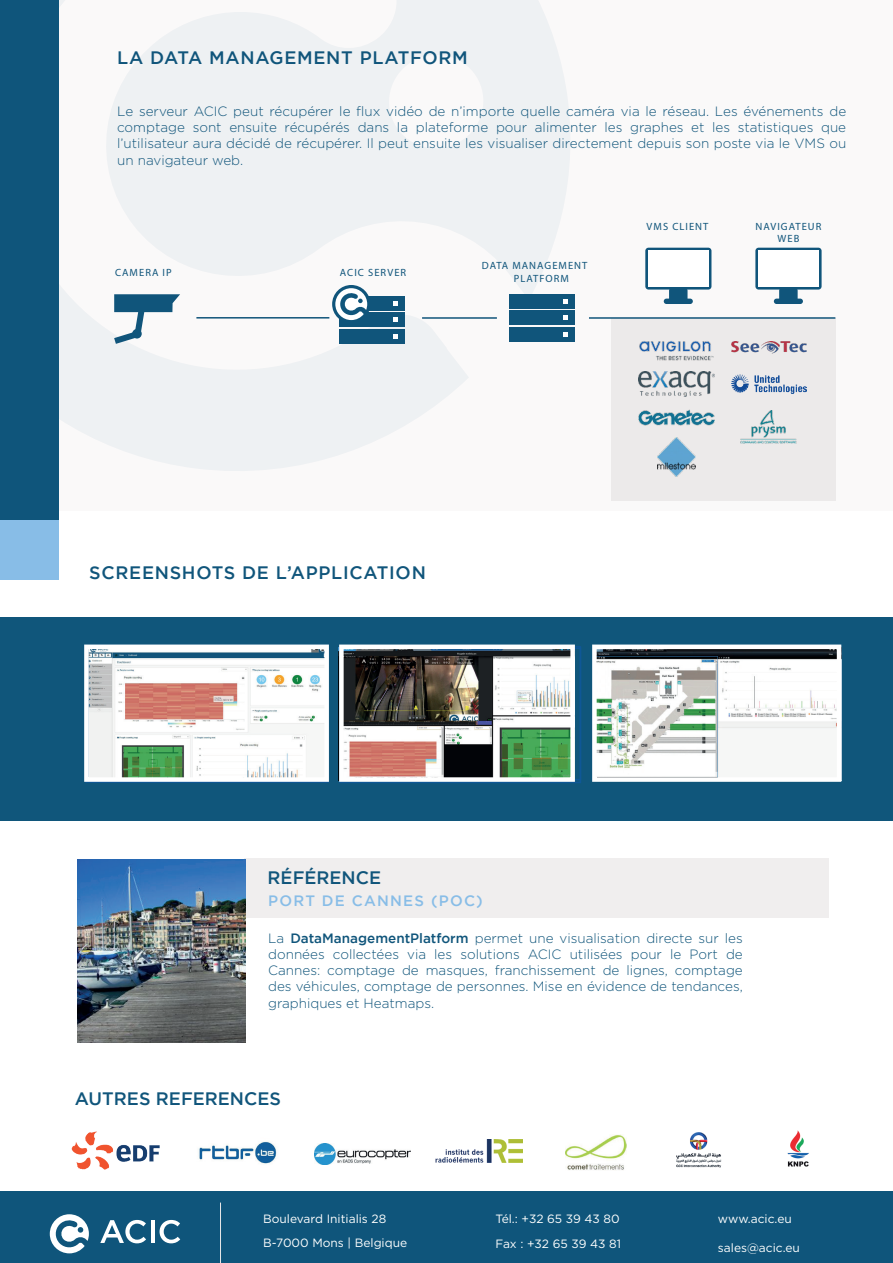
<style>
.page{position:relative;width:893px;height:1263px;background:#fff}
.page>*{position:absolute;margin:0;border:0;box-sizing:border-box;transform-origin:0 0}
.t1{font:500 18px "Gotham";letter-spacing:.04em;color:#10557b}
.t2{font:500 18px "Gotham";color:#10557b}
.t3{font:500 15px "Gotham";letter-spacing:.08em;color:#88bde7}
.t4{font:300 13.5px/16.2px "Gotham";color:#10557b;text-align:justify}
.t5{font:12px/24px "Gotham";color:#fff}
.t6{font:10.5px/12.6px "Myriad Pro";letter-spacing:.1em;color:#10557b}
.s1{font-weight:500}
</style>
<div class="page">
<div style="left:0;top:0;width:893px;height:510px;background:#faf9f9"></div>
<div style="left:0;top:1192px;width:893px;height:71px;background:#0f557b"></div>
<hr style="left:220px;top:1202px;width:1px;height:61px;background:#e9e8e8">
<svg style="left:100px;top:1220px;width:46px;height:23px"></svg>
<hr style="left:151px;top:1220px;width:3px;height:23px;background:#fff">
<svg style="left:160px;top:1220px;width:20px;height:23px"></svg>
<svg style="left:50px;top:1214px;width:39px;height:39px"></svg>
<svg style="left:59px;top:0;width:516px;height:471px;fill:#eef1f3"></svg>
<div style="left:0;top:0;width:59px;height:520px;background:#0f557b"></div>
<img style="left:676px;top:1132px;width:46px;height:36px">
<img style="left:198px;top:1141px;width:79px;height:23px">
<img style="left:71px;top:1131px;width:89px;height:38px">
<img style="left:787px;top:1130px;width:22px;height:37px">
<img style="left:315px;top:1143px;width:95px;height:21px">
<img style="left:436px;top:1139px;width:86px;height:24px">
<img style="left:566px;top:1134px;width:60px;height:36px">
<div style="left:611px;top:318px;width:224px;height:182px;background:#eceaea"></div>
<div style="left:340px;top:296px;width:65px;height:14px;background:#10557b"></div>
<div style="left:340px;top:313px;width:65px;height:14px;background:#10557b"></div>
<div style="left:340px;top:329px;width:65px;height:14px;background:#10557b"></div>
<svg style="left:393px;top:301px;width:4px;height:4px"></svg>
<svg style="left:393px;top:317px;width:4px;height:5px"></svg>
<svg style="left:393px;top:334px;width:4px;height:4px"></svg>
<div style="left:510px;top:294px;width:65px;height:14px;background:#10557b"></div>
<div style="left:510px;top:311px;width:65px;height:14px;background:#10557b"></div>
<div style="left:510px;top:327px;width:65px;height:14px;background:#10557b"></div>
<svg style="left:563px;top:299px;width:4px;height:4px"></svg>
<svg style="left:563px;top:315px;width:4px;height:5px"></svg>
<svg style="left:563px;top:332px;width:4px;height:4px"></svg>
<div style="left:332px;top:285px;width:38px;height:38px;background:#10557b;border-radius:50%"></div>
<svg style="left:108px;top:294px;width:72px;height:54px"></svg>
<div style="left:132px;top:329px;width:10px;height:9px;background:#10557b;border-radius:50%"></div>
<div style="left:645px;top:248px;width:66px;height:42px;background:#10557b;border-radius:3px"></div>
<div style="left:648px;top:250px;width:61px;height:37px;background:#fff"></div>
<div style="left:669px;top:287px;width:18px;height:15px;background:#10557b;border-radius:3px"></div>
<div style="left:664px;top:299px;width:29px;height:5px;background:#10557b;border-radius:3px"></div>
<hr style="left:196px;top:317px;width:133px;height:2px;background:#10557b">
<hr style="left:422px;top:317px;width:75px;height:2px;background:#10557b">
<hr style="left:589px;top:317px;width:246px;height:2px;background:#10557b">
<img style="left:639px;top:341px;width:75px;height:20px">
<img style="left:639px;top:372px;width:75px;height:24px">
<img style="left:639px;top:409px;width:75px;height:17px">
<img style="left:731px;top:341px;width:75px;height:13px">
<img style="left:657px;top:437px;width:38px;height:39px">
<img style="left:740px;top:410px;width:57px;height:33px">
<img style="left:731px;top:374px;width:75px;height:19px">
<svg style="left:335px;top:288px;width:32px;height:32px"></svg>
<div style="left:0;top:520px;width:59px;height:59px;background:#88bde7"></div>
<div style="left:755px;top:248px;width:67px;height:42px;background:#10557b;border-radius:3px"></div>
<div style="left:758px;top:250px;width:61px;height:37px;background:#fff"></div>
<div style="left:779px;top:287px;width:19px;height:15px;background:#10557b;border-radius:3px"></div>
<div style="left:774px;top:299px;width:29px;height:5px;background:#10557b;border-radius:3px"></div>
<div style="left:244px;top:859px;width:584px;height:59px;background:#f0eeee"></div>
<img style="left:78px;top:860px;width:168px;height:183px">
<div style="left:0;top:617px;width:893px;height:203px;background:#10567b"></div>
<img style="left:89px;top:649px;width:235px;height:128px">
<img style="left:344px;top:650px;width:226px;height:127px">
<img style="left:597px;top:649px;width:239px;height:128px">
<div style="left:339px;top:647px;width:242px;height:136px;border:2px solid #0f5796"></div>
<div style="left:84px;top:644px;width:245px;height:138px;border:4px solid #fff"></div>
<div style="left:339px;top:644px;width:236px;height:138px;border:4px solid #fff"></div>
<div style="left:592px;top:644px;width:249px;height:138px;border:4px solid #fff"></div>
<h1 class="t1" style="left:117px;top:48px;width:352px">LA DATA MANAGEMENT PLATFORM</h1>
<p class="t4" style="left:117px;top:103px;width:731px">Le serveur ACIC peut récupérer le flux vidéo de n’importe quelle caméra via le réseau. Les événements de comptage sont ensuite récupérés dans la plateforme pour alimenter les graphes et les statistiques que l’utilisateur aura décidé de récupérer. Il peut ensuite les visualiser directement depuis son poste via le VMS ou un navigateur web.</p>
<p class="t6" style="left:115px;top:266px;width:58px">CAMERA IP</p>
<p class="t6" style="left:340px;top:266px;width:68px">ACIC SERVER</p>
<p class="t6" style="left:514px;top:259px;width:75px;text-indent:-32px">DATA MANAGEMENT<br>PLATFORM</p>
<p class="t6" style="left:647px;top:220px;width:63px">VMS CLIENT</p>
<p class="t6" style="left:756px;top:220px;width:67px;text-align:center">NAVIGATEUR<br>WEB</p>
<h1 class="t1" style="left:89px;top:563px;width:338px">SCREENSHOTS DE L’APPLICATION</h1>
<h1 class="t2" style="left:268px;top:867px;width:115px">RÉFÉRENCE</h1>
<p class="t3" style="left:268px;top:892px;width:216px">PORT DE CANNES (POC)</p>
<p class="t4" style="left:268px;top:929px;width:476px">La <span class="s1">DataManagementPlatform</span> permet une visualisation directe sur les données collectées via les solutions ACIC utilisées pour le Port de Cannes: comptage de masques, franchissement de lignes, comptage des véhicules, comptage de personnes. Mise en évidence de tendances, graphiques et Heatmaps.</p>
<h1 class="t2" style="left:75px;top:1088px;width:208px">AUTRES REFERENCES</h1>
<p class="t5" style="left:263px;top:1206px;width:146px">Boulevard Initialis 28<br>B-7000 Mons | Belgique</p>
<p class="t5" style="left:495px;top:1205px;width:127px;line-height:25.5px">Tél.: +32 65 39 43 80<br>Fax : +32 65 39 43 81</p>
<p class="t5" style="left:718px;top:1206px;width:75px">www.acic.eu</p>
<p class="t5" style="left:718px;top:1235px;width:83px">sales@acic.eu</p>
</div>
